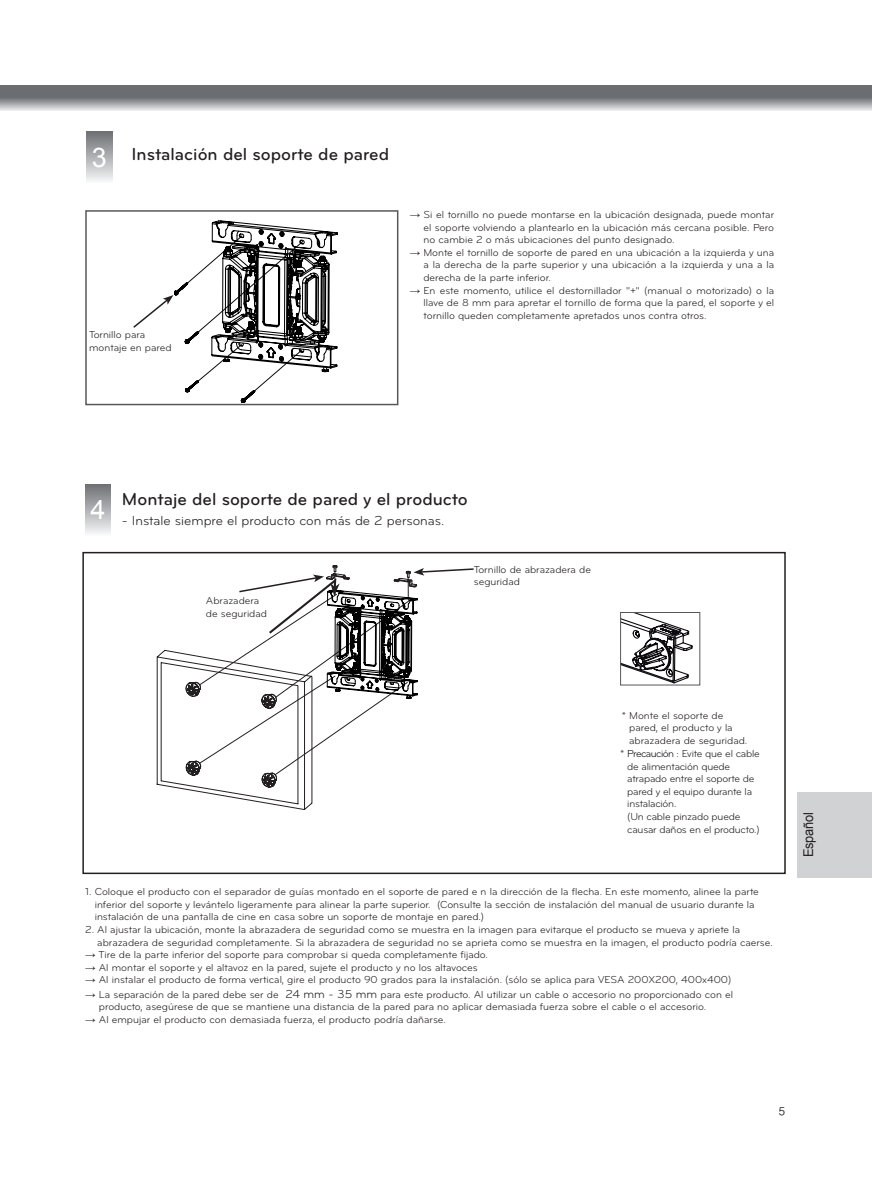
<style>
.page{position:relative;width:872px;height:1191px;background:#fff}
.page>*{position:absolute;margin:0;border:0;box-sizing:border-box;transform-origin:0 0}
.t1{font:27px "Arial";color:#fff}
.t2{font:500 18px "Bryant LG";color:#231f20}
.t3{font:13.5px "Bryant LG";color:#231f20}
.t4{font:13.5px "Arial";letter-spacing:-.025em;color:#231f20;scale:.95 1}
.t5{font:12px "YDIYGO120 KS Cpc EUC H";color:#231f20}
.t6{font:10.5px/12.6px "Bryant LG";color:#231f20}
.t7{font:10.5px "Bryant LG";letter-spacing:-.02em;color:#231f20}
.t8{font:10.5px "Bryant LG";letter-spacing:-.04em;color:#231f20}
.s1{font-family:"Arial";font-weight:400;font-size:27px;color:#fff}
.s2{font-family:"Arial"}
.s3{color:#0e0b10}
.s4{font-size:12px}
</style>
<div class="page">
<div style="left:797px;top:792px;width:75px;height:85px;background:#d1d2d4"></div>
<div style="left:0;top:85px;width:872px;height:13px;background:#6c6d70"></div>
<svg style="left:0;top:98px;width:872px;height:13px"></svg>
<div style="left:87px;top:131px;width:25px;height:51px;background:linear-gradient(to bottom,#6b6d71,#f3f4f6)"></div>
<div style="left:85px;top:484px;width:26px;height:51px;background:linear-gradient(to bottom,#6d6f72,#f5f5f7)"></div>
<div style="left:82px;top:552px;width:703px;height:322px;border:2px solid #231f20"></div>
<svg style="left:157px;top:565px;width:317px;height:245px"></svg>
<div style="left:85px;top:210px;width:313px;height:195px;border:2px solid #57585a"></div>
<svg style="left:132px;top:221px;width:205px;height:182px"></svg>
<svg style="left:622px;top:614px;width:71px;height:69px"></svg>
<div style="left:620px;top:612px;width:80px;height:73px;border:1px solid #57585a"></div>
<h2 class="t2" style="left:92px;top:143px;width:299px"><span class="s1">3</span> Instalación del soporte de pared</h2>
<p class="t6" style="left:89px;top:328px;width:84px">Tornillo para montaje en pared</p>
<p class="t6" style="left:423px;top:208px;width:352px;text-align:justify;text-indent:-14px"><span class="s2">→</span> Si el tornillo no puede montarse en la ubicación designada, puede montar el soporte volviendo a plantearlo en la ubicación más cercana posible. Pero no cambie 2 o más ubicaciones del punto designado.</p>
<p class="t6" style="left:423px;top:246px;width:352px;text-align:justify;text-indent:-13px"><span class="s2">→</span> Monte el tornillo de soporte de pared en una ubicación a la izquierda y una a la derecha de la parte superior y una ubicación a la izquierda y una a la derecha de la parte inferior.</p>
<p class="t6" style="left:423px;top:284px;width:352px;text-align:justify;text-indent:-14px"><span class="s2">→</span> En este momento, utilice el destornillador "+" (manual o motorizado) o la llave de 8 mm para apretar el tornillo de forma que la pared, el soporte y el tornillo queden completamente apretados unos contra otros.</p>
<h1 class="t1" style="left:90px;top:492px;width:17px">4</h1>
<h2 class="t2" style="left:122px;top:488px;width:347px">Montaje del soporte de pared y el producto</h2>
<p class="t3" style="left:122px;top:512px;width:324px">- Instale siempre el producto con más de 2 personas.</p>
<p class="t6" style="left:206px;top:594px;width:63px">Abrazadera de seguridad</p>
<p class="t6" style="left:474px;top:564px;width:119px;line-height:12px">Tornillo de abrazadera de seguridad</p>
<p class="t6" style="left:621px;top:709px;width:103px">* Monte el soporte de</p>
<p class="t6" style="left:629px;top:721px;width:105px">pared, el producto y la</p>
<p class="t6" style="left:629px;top:734px;width:120px">abrazadera de seguridad.</p>
<p class="t8" style="left:620px;top:747px;width:141px">* <span class="s3">Precaución</span> : Evite que el cable</p>
<p class="t7" style="left:627px;top:760px;width:104px">de alimentación quede</p>
<p class="t7" style="left:627px;top:772px;width:129px">atrapado entre el soporte de</p>
<p class="t7" style="left:627px;top:785px;width:126px">pared y el equipo durante la</p>
<p class="t7" style="left:627px;top:797px;width:51px">instalación.</p>
<p class="t7" style="left:627px;top:810px;width:115px">(Un cable pinzado puede</p>
<p class="t7" style="left:627px;top:823px;width:134px">causar daños en el producto.)</p>
<p class="t6" style="left:95px;top:885px;width:665px;text-indent:-9px">1. Coloque el producto con el separador de guías montado en el soporte de pared e n la dirección de la flecha. En este momento, alinee la parte inferior del soporte y levántelo ligeramente para alinear la parte superior. (Consulte la sección de instalación del manual de usuario durante la instalación de una pantalla de cine en casa sobre un soporte de montaje en pared.)</p>
<p class="t6" style="left:97px;top:923px;width:677px;text-indent:-12px">2. Al ajustar la ubicación, monte la abrazadera de seguridad como se muestra en la imagen para evitarque el producto se mueva y apriete la abrazadera de seguridad completamente. Si la abrazadera de seguridad no se aprieta como se muestra en la imagen, el producto podría caerse.</p>
<p class="t6" style="left:85px;top:948px;width:404px"><span class="s2">→</span> Tire de la parte inferior del soporte para comprobar si queda completamente fijado.</p>
<p class="t6" style="left:85px;top:961px;width:394px"><span class="s2">→</span> Al montar el soporte y el altavoz en la pared, sujete el producto y no los altavoces</p>
<p class="t6" style="left:85px;top:973px;width:647px"><span class="s2">→</span> Al instalar el producto de forma vertical, gire el producto 90 grados para la instalación. (sólo se aplica para VESA 200X200, 400x400)</p>
<p class="t6" style="left:99px;top:988px;width:635px;text-indent:-14px"><span class="s2">→</span> La separación de la pared debe ser de <span class="s4">24 mm - 35 mm</span> para este producto. Al utilizar un cable o accesorio no proporcionado con el producto, asegúrese de que se mantiene una distancia de la pared para no aplicar demasiada fuerza sobre el cable o el accesorio.</p>
<p class="t6" style="left:85px;top:1013px;width:362px"><span class="s2">→</span> Al empujar el producto con demasiada fuerza, el producto podría dañarse.</p>
<p class="t4" style="left:799px;top:857px;width:48px;rotate:-90deg">Español</p>
<p class="t5" style="left:778px;top:1105px;width:8px">5</p>
</div>
